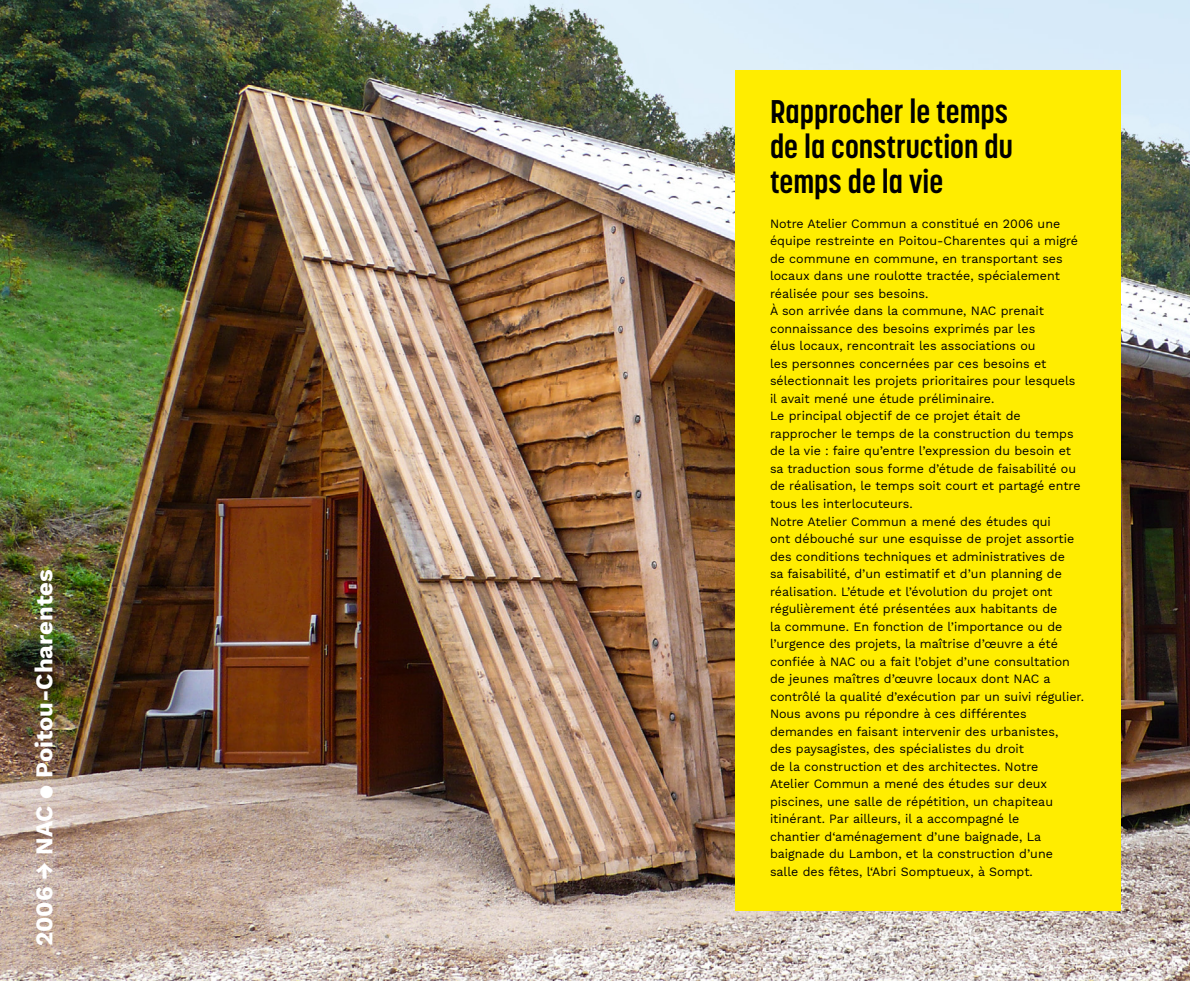
<style>
.page{position:relative;width:1190px;height:981px;background:#fff}
.page>*{position:absolute;margin:0;border:0;box-sizing:border-box;transform-origin:0 0}
.t1{font:700 32.5px/35px "Korolev Condensed";color:#000}
.t2{font:700 23.75px "Work Sans";color:#fff}
.t3{font:12.5px/17.5px "Work Sans";color:#000}
</style>
<div class="page">
<img style="left:0;top:0;width:1190px;height:980px">
<div style="left:735px;top:70px;width:385px;height:840px;background:#ffed00"></div>
<h2 class="t2" style="left:26px;top:945px;width:378px;rotate:-90deg">2006 → NAC ⚫ Poitou-Charentes</h2>
<h1 class="t1" style="left:770px;top:93px;width:244px">Rapprocher le temps de la construction du temps de la vie</h1>
<p class="t3" style="left:770px;top:214px;width:316px">Notre Atelier Commun a constitué en 2006 une équipe restreinte en Poitou-Charentes qui a migré de commune en commune, en transportant ses locaux dans une roulotte tractée, spécialement réalisée pour ses besoins.<br>À son arrivée dans la commune, NAC prenait connaissance des besoins exprimés par les<br>élus locaux, rencontrait les associations ou<br>les personnes concernées par ces besoins et sélectionnait les projets prioritaires pour lesquels il avait mené une étude préliminaire.<br>Le principal objectif de ce projet était de rapprocher le temps de la construction du temps de la vie : faire qu’entre l’expression du besoin et sa traduction sous forme d’étude de faisabilité ou de réalisation, le temps soit court et partagé entre tous les interlocuteurs.<br>Notre Atelier Commun a mené des études qui<br>ont débouché sur une esquisse de projet assortie des conditions techniques et administratives de<br>sa faisabilité, d’un estimatif et d’un planning de réalisation. L’étude et l’évolution du projet ont régulièrement été présentées aux habitants de<br>la commune. En fonction de l’importance ou de l’urgence des projets, la maîtrise d’œuvre a été confiée à NAC ou a fait l’objet d’une consultation de jeunes maîtres d’œuvre locaux dont NAC a contrôlé la qualité d’exécution par un suivi régulier.<br>Nous avons pu répondre à ces différentes demandes en faisant intervenir des urbanistes,<br>des paysagistes, des spécialistes du droit<br>de la construction et des architectes. Notre<br>Atelier Commun a mené des études sur deux piscines, une salle de répétition, un chapiteau itinérant. Par ailleurs, il a accompagné le<br>chantier d‘aménagement d’une baignade, La baignade du Lambon, et la construction d’une salle des fêtes, l‘Abri Somptueux, à Sompt.</p>
</div>
